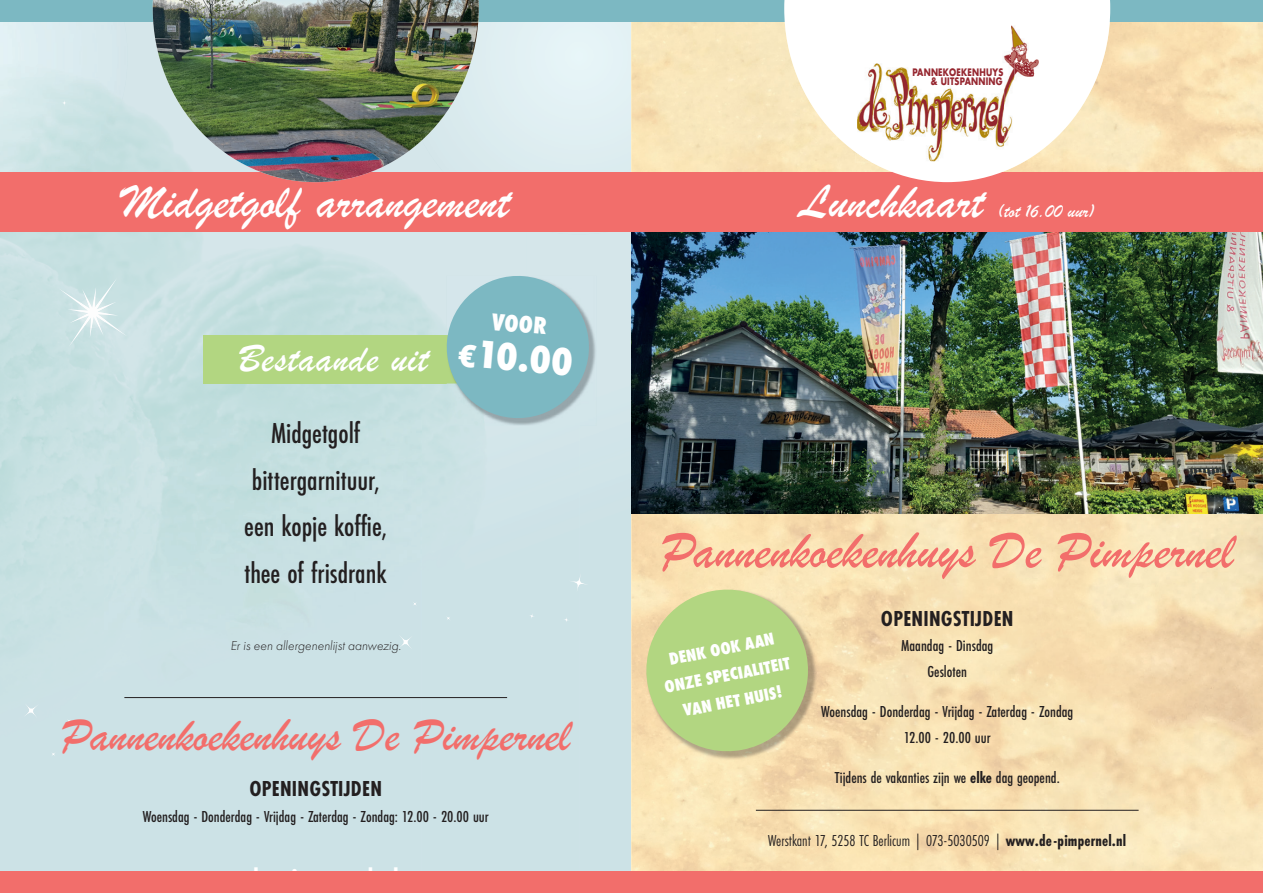
<style>
.page{position:relative;width:1263px;height:893px;background:#fff}
.page>*{position:absolute;margin:0;border:0;box-sizing:border-box;transform-origin:0 0}
.t1{font:54px "Brush Script";color:#f26e6b}
.t2{font:49.5px "Brush Script";color:#fff}
.t3{font:48px "Brush Script";color:#f26e6b}
.t4{font:800 40.65px "Futura PT Cond";color:#fff}
.t5{font:40.5px "Brush Script";letter-spacing:.02em;color:#fff}
.t6{font:500 30px/46.5px "Futura PT Cond";color:#231f20;text-align:center}
.t7{font:800 25.05px "Futura PT Cond";color:#fff}
.t8{font:700 22.5px "Futura PT Cond";letter-spacing:.01em;color:#231f20}
.t9{font:19.5px "Brush Script";color:#fff}
.t10{font:800 18px/26.7px "Futura PT Cond";color:#fff;text-align:center}
.t11{font:500 16.5px/25.5px "Futura PT Cond";color:#231f20;text-align:center}
.t12{font:16.5px "Futura PT Cond";color:#231f20}
.t13{font:italic 300 13.5px "Futura PT";color:#231f20}
.t14{font:700 10.05px/9.3px "Futura Std";letter-spacing:.025em;color:#962730;text-align:right;scale:.8 1}
.s1{font-family:"Open Sans";font-size:31.05px}
.s2{font-weight:700}
</style>
<div class="page">
<svg style="left:569px;top:573px;width:20px;height:20px"></svg>
<svg style="left:562px;top:616px;width:8px;height:8px"></svg>
<svg style="left:528px;top:612px;width:8px;height:8px"></svg>
<svg style="left:60px;top:99px;width:8px;height:8px"></svg>
<svg style="left:51px;top:751px;width:5px;height:6px"></svg>
<svg style="left:66px;top:718px;width:6px;height:6px"></svg>
<svg style="left:23px;top:703px;width:16px;height:15px"></svg>
<svg style="left:446px;top:615px;width:5px;height:6px"></svg>
<svg style="left:412px;top:601px;width:6px;height:6px"></svg>
<svg style="left:398px;top:634px;width:15px;height:16px"></svg>
<div style="left:203px;top:335px;width:275px;height:48px;background:#b2d681"></div>
<img style="left:447px;top:276px;width:149px;height:150px">
<svg style="left:444px;top:273px;width:148px;height:148px;background:#90c0c8"></svg>
<hr style="left:124px;top:697px;width:383px;height:1px;background:#231f20">
<svg style="left:58px;top:278px;width:70px;height:69px;background:#cae2e3"></svg>
<img style="left:77px;top:297px;width:32px;height:31px">
<img style="left:631px;top:21px;width:210px;height:609px">
<img style="left:1053px;top:21px;width:210px;height:851px">
<img style="left:841px;top:513px;width:53px;height:359px">
<img style="left:1000px;top:513px;width:53px;height:359px">
<img style="left:894px;top:513px;width:106px;height:359px">
<img style="left:631px;top:630px;width:52px;height:242px">
<img style="left:631px;top:232px;width:632px;height:281px">
<hr style="left:756px;top:810px;width:382px;height:1px;background:#231f20">
<img style="left:646px;top:589px;width:171px;height:171px">
<svg style="left:639px;top:583px;width:176px;height:175px;background:#c5d58e"></svg>
<div style="left:0;top:0;width:1263px;height:21px;background:#7cb8c2"></div>
<div style="left:0;top:872px;width:1263px;height:21px;background:#f26e6b"></div>
<div style="left:0;top:173px;width:1263px;height:59px;background:#f26e6b"></div>
<img style="left:153px;top:0;width:326px;height:182px">
<svg style="left:784px;top:0;width:326px;height:182px"></svg>
<img style="left:855px;top:26px;width:157px;height:137px">
<img style="left:857px;top:63px;width:157px;height:98px">
<img style="left:1012px;top:26px;width:27px;height:25px">
<img style="left:1004px;top:51px;width:35px;height:98px">
<p class="t14" style="left:912px;top:67px;width:115px">PANNEKOEKENHUYS &amp; UITSPANNING</p>
<h2 class="t2" style="left:122px;top:169px;width:389px">Midgetgolf arrangement</h2>
<h2 class="t2" style="left:799px;top:169px;width:186px">Lunchkaart</h2>
<p class="t9" style="left:997px;top:198px;width:99px">(tot 16.00 uur)</p>
<h3 class="t5" style="left:239px;top:332px;width:191px">Bestaande uit</h3>
<h3 class="t7" style="left:493px;top:307px;width:57px;rotate:5deg">VOOR</h3>
<h3 class="t4" style="left:460px;top:328px;width:116px;rotate:5deg"><span class="s1">€</span>10.00</h3>
<h3 class="t6" style="left:244px;top:410px;width:144px">Midgetgolf bittergarnituur, een kopje koffie, thee of frisdrank</h3>
<p class="t13" style="left:230px;top:638px;width:172px">Er is een allergenenlijst aanwezig.</p>
<h3 class="t3" style="left:61px;top:703px;width:510px">Pannenkoekenhuys De Pimpernel</h3>
<h3 class="t8" style="left:249px;top:776px;width:134px">OPENINGSTIJDEN</h3>
<p class="t11" style="left:143px;top:803px;width:348px">Woensdag - Donderdag - Vrijdag - Zaterdag - Zondag: 12.00 - 20.00 uur</p>
<h1 class="t1" style="left:661px;top:515px;width:574px">Pannenkoekenhuys De Pimpernel</h1>
<h3 class="t8" style="left:881px;top:605px;width:134px">OPENINGSTIJDEN</h3>
<p class="t11" style="left:901px;top:633px;width:94px">Maandag - Dinsdag<br>Gesloten</p>
<p class="t11" style="left:821px;top:699px;width:254px">Woensdag - Donderdag - Vrijdag - Zaterdag - Zondag<br>12.00 - 20.00 uur</p>
<p class="t11" style="left:835px;top:765px;width:226px">Tijdens de vakanties zijn we <span class="s2">elke</span> dag geopend.</p>
<p class="t10" style="left:657px;top:648px;width:129px;rotate:-11deg">DENK OOK AAN<br>ONZE SPECIALITEIT<br>VAN HET HUIS!</p>
<p class="t12" style="left:768px;top:831px;width:360px">Werstkant 17, 5258 TC Berlicum | 073-5030509 | <span class="s2">www.de-pimpernel.nl</span></p>
</div>
